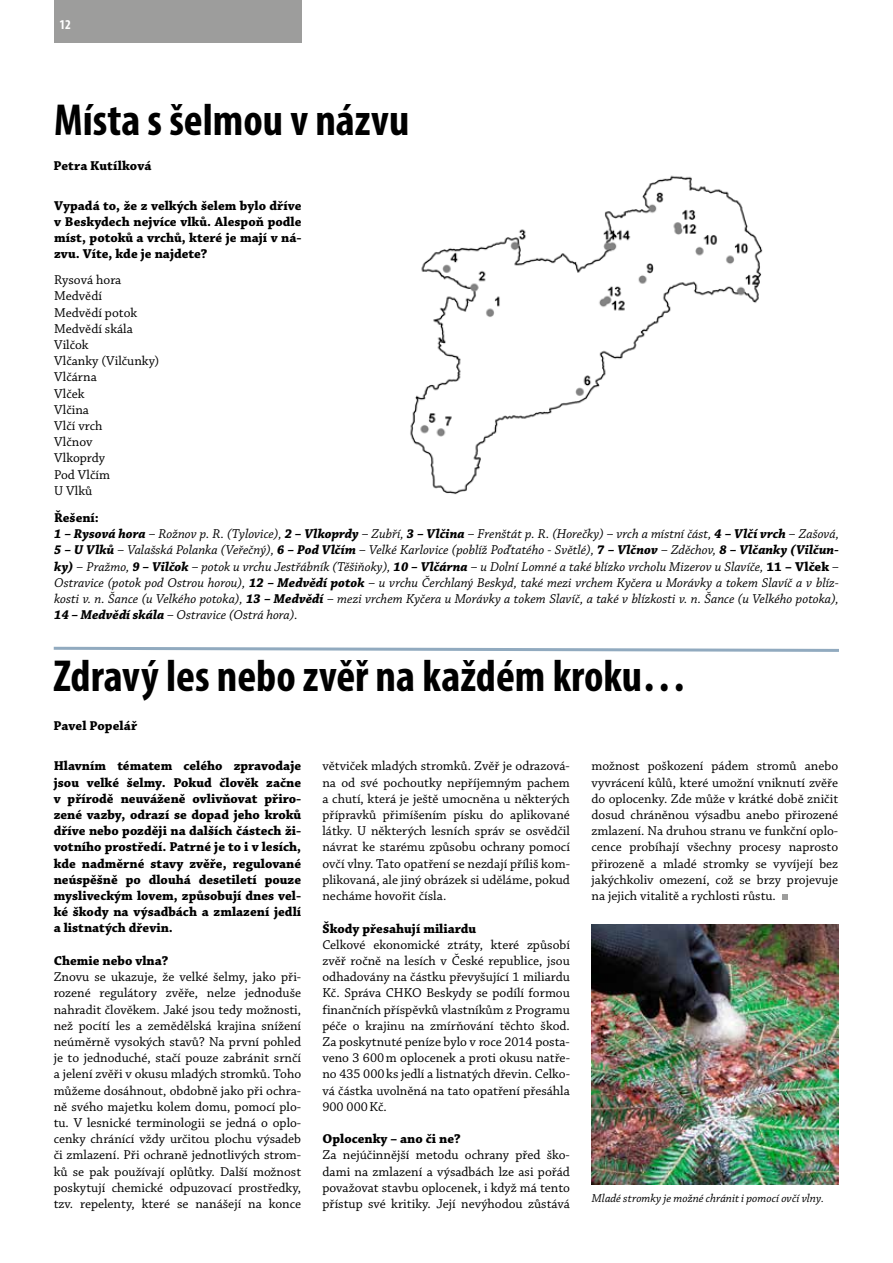
<style>
.page{position:relative;width:893px;height:1263px;background:#fff}
.page>*{position:absolute;margin:0;border:0;box-sizing:border-box;transform-origin:0 0}
.t1{font:700 condensed 45px "Myriad Pro";color:#000}
.t2{font:13.5px/16.2px "Chaparral Pro";color:#000;text-align:justify}
.t3{font:italic 13.5px/16.2px "Chaparral Pro";color:#000}
.t4{font:700 13.5px/16.2px "Chaparral Pro";color:#000;text-align:justify}
.t5{font:700 condensed 13.5px "Myriad Pro";color:#fff}
.t6{font:italic 12px "Chaparral Pro";color:#000}
.s1{font-weight:700;font-style:normal}
.s2{font-weight:700}
</style>
<div class="page">
<div style="left:54px;top:0;width:247px;height:42px;background:#9d9d9c"></div>
<svg style="left:53px;top:646px;width:786px;height:6px"></svg>
<svg style="left:782px;top:894px;width:5px;height:6px"></svg>
<img style="left:410px;top:175px;width:353px;height:320px">
<img style="left:592px;top:924px;width:246px;height:260px">
<p class="t5" style="left:60px;top:16px;width:13px">12</p>
<h1 class="t1" style="left:54px;top:92px;width:357px">Místa s šelmou v názvu</h1>
<p class="t4" style="left:53px;top:158px;width:100px">Petra Kutílková</p>
<p class="t4" style="left:54px;top:198px;width:249px">Vypadá to, že z velkých šelem bylo dříve v Beskydech nejvíce vlků. Alespoň podle míst, potoků a vrchů, které je mají v ná&shy;zvu. Víte, kde je najdete?</p>
<p class="t2" style="left:54px;top:272px;width:107px;text-align:left">Rysová hora<br>Medvědí<br>Medvědí potok<br>Medvědí skála<br>Vilčok<br>Vlčanky (Vilčunky)<br>Vlčárna<br>Vlček<br>Vlčina<br>Vlčí vrch<br>Vlčnov<br>Vlkoprdy<br>Pod Vlčím<br>U Vlků</p>
<p class="t3" style="left:54px;top:510px;width:786px"><span class="s1">Řešení:<br></span><span class="s2">1 – Rysová hora</span> – Rožnov p. R. (Tylovice), <span class="s2">2 – Vlkoprdy</span> – Zubří, <span class="s2">3 – Vlčina</span> – Frenštát p. R. (Horečky) – vrch a místní část, <span class="s2">4 – Vlčí vrch</span> – Zašová, <span class="s2">5 – U Vlků</span> – Valašská Polanka (Veřečný), <span class="s2">6 – Pod Vlčím</span> – Velké Karlovice (poblíž Poďtatého - Světlé), <span class="s2">7 – Vlčnov</span> – Zděchov, <span class="s2">8 – Vlčanky (Vilčun&shy;ky)</span> – Pražmo, <span class="s2">9 – Vilčok</span> – potok u vrchu Jestřábník (Těšiňoky), <span class="s2">10 – Vlčárna</span> – u Dolní Lomné a také blízko vrcholu Mizerov u Slavíče, <span class="s1">11 – Vlček</span> – Ostravice (potok pod Ostrou horou), <span class="s2">12 – Medvědí potok</span> – u vrchu Čerchlaný Beskyd, také mezi vrchem Kyčera u Morávky a tokem Slavíč a v blíz&shy;kosti v. n. Šance (u Velkého potoka), <span class="s2">13 – Medvědí</span> – mezi vrchem Kyčera u Morávky a tokem Slavíč, a také v blízkosti v. n. Šance (u Velkého potoka), <span class="s2">14 – Medvědí skála</span> – Ostravice (Ostrá hora).</p>
<h1 class="t1" style="left:53px;top:648px;width:635px">Zdravý les nebo zvěř na každém kroku…</h1>
<p class="t4" style="left:53px;top:718px;width:85px">Pavel Popelář</p>
<p class="t2" style="left:322px;top:759px;width:249px">větviček mladých stromků. Zvěř je odrazová&shy;na od své pochoutky nepříjemným pachem a chutí, která je ještě umocněna u některých přípravků přimíšením písku do aplikované látky. U některých lesních správ se osvědčil návrat ke starému způsobu ochrany pomocí ovčí vlny. Tato opatření se nezdají příliš kom&shy;plikovaná, ale jiný obrázek si uděláme, pokud necháme hovořit čísla.</p>
<p class="t4" style="left:322px;top:921px;width:155px">Škody přesahují miliardu</p>
<p class="t2" style="left:322px;top:937px;width:249px">Celkové ekonomické ztráty, které způsobí zvěř ročně na lesích v České republice, jsou odhadovány na částku převyšující 1 miliardu Kč. Správa CHKO Beskydy se podílí formou finančních příspěvků vlastníkům z Programu péče o krajinu na zmírňování těchto škod.<br>Za poskytnuté peníze bylo v roce 2014 posta&shy;veno 3 600m oplocenek a proti okusu natře&shy;no 435 000ks jedlí a listnatých dřevin. Celko&shy;vá částka uvolněná na tato opatření přesáhla 900 000Kč.</p>
<p class="t4" style="left:322px;top:1131px;width:140px">Oplocenky – ano či ne?</p>
<p class="t2" style="left:322px;top:1147px;width:249px">Za nejúčinnější metodu ochrany před ško&shy;dami na zmlazení a výsadbách lze asi pořád považovat stavbu oplocenek, i když má tento přístup své kritiky. Její nevýhodou zůstává</p>
<p class="t4" style="left:54px;top:759px;width:249px">Hlavním tématem celého zpravodaje jsou velké šelmy. Pokud člověk začne v přírodě neuváženě ovlivňovat přiro&shy;zené vazby, odrazí se dopad jeho kroků dříve nebo později na dalších částech ži&shy;votního prostředí. Patrné je to i v lesích, kde nadměrné stavy zvěře, regulované neúspěšně po dlouhá desetiletí pouze mysliveckým lovem, způsobují dnes vel&shy;ké škody na výsadbách a zmlazení jedlí a listnatých dřevin.</p>
<p class="t4" style="left:54px;top:953px;width:116px">Chemie nebo vlna?</p>
<p class="t2" style="left:54px;top:969px;width:249px">Znovu se ukazuje, že velké šelmy, jako při&shy;rozené regulátory zvěře, nelze jednoduše nahradit člověkem. Jaké jsou tedy možnosti, než pocítí les a zemědělská krajina snížení neúměrně vysokých stavů? Na první pohled je to jednoduché, stačí pouze zabránit srnčí a jelení zvěři v okusu mladých stromků. Toho můžeme dosáhnout, obdobně jako při ochra&shy;ně svého majetku kolem domu, pomocí plo&shy;tu. V lesnické terminologii se jedná o oplo&shy;cenky chránící vždy určitou plochu výsadeb či zmlazení. Při ochraně jednotlivých strom&shy;ků se pak používají oplůtky. Další možnost poskytují chemické odpuzovací prostředky, tzv. repelenty, které se nanášejí na konce</p>
<p class="t2" style="left:591px;top:759px;width:248px">možnost poškození pádem stromů anebo vyvrácení kůlů, které umožní vniknutí zvěře do oplocenky. Zde může v krátké době zničit dosud chráněnou výsadbu anebo přirozené zmlazení. Na druhou stranu ve funkční oplo&shy;cence probíhají všechny procesy naprosto přirozeně a mladé stromky se vyvíjejí bez jakýchkoliv omezení, což se brzy projevuje na jejich vitalitě a rychlosti růstu.</p>
<p class="t6" style="left:592px;top:1191px;width:234px">Mladé stromky je možné chránit i pomocí ovčí vlny.</p>
</div>
